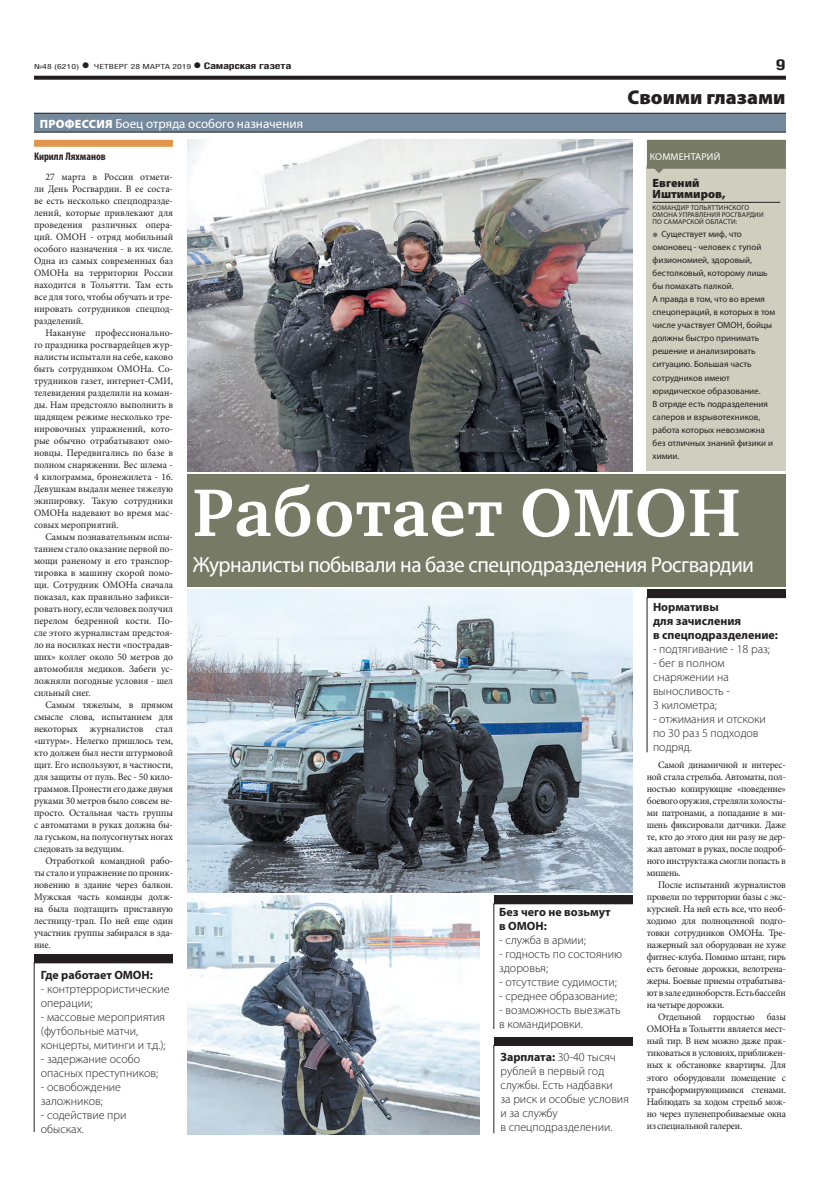
<style>
.page{position:relative;width:820px;height:1191px;background:#fff}
.page>*{position:absolute;margin:0;border:0;box-sizing:border-box;transform-origin:0 0}
.t1{font:700 69px "Charter C";letter-spacing:.01em;color:#fff}
.t2{font:22px "Myriad Pro";letter-spacing:-.025em;color:#fff}
.t3{font:900 20px "Myriad Pro";color:#231f20}
.t4{font:700 15px "Helios Cond";color:#231f20;scale:1.4 1}
.t5{font:13px "Myriad Pro";color:#fff}
.t6{font:300 12px/14px "Myriad Pro";color:#231f20}
.t7{font:700 12px/14px "Myriad Pro";color:#231f20}
.t8{font:900 12px/11px "Myriad Pro";color:#231f20}
.t9{font:700 condensed 11px "Myriad Pro";color:#231f20}
.t10{font:10px/12px "Minion Pro";letter-spacing:-.01em;color:#231f20;text-align:justify}
.t11{font:10px "Myriad Pro";letter-spacing:.02em;color:#fff}
.t12{font:9px/13px "Myriad Pro";color:#231f20}
.t13{font:700 9px "Helios Cond";letter-spacing:-.02em;color:#231f20;scale:1.4 1}
.t14{font:7px/7px "Myriad Pro";letter-spacing:.02em;color:#231f20}
.t15{font:7px "Helios Cond";color:#231f20;scale:1.4 1}
.s1{font-weight:700;font-size:16px}
.s2{font-size:16px}
.s3{font-weight:900;font-size:12px}
.s4{font-weight:900;font-size:16px;color:#6c6d70}
.s5{font-weight:700}
</style>
<div class="page">
<svg style="left:34px;top:76px;width:751px;height:4px;background:#322f2f"></svg>
<div style="left:34px;top:113px;width:751px;height:19px;background:#75899d"></div>
<hr style="left:34px;top:113px;width:751px;height:1px;background:#231f20">
<hr style="left:34px;top:132px;width:751px;height:1px;background:#231f20">
<div style="left:34px;top:140px;width:139px;height:7px;background:#e0974d"></div>
<div style="left:187px;top:474px;width:598px;height:112px;background:#777a65"></div>
<svg style="left:493px;top:904px;width:139px;height:125px"></svg>
<div style="left:493px;top:895px;width:139px;height:9px;background:#231f20"></div>
<svg style="left:646px;top:597px;width:139px;height:155px"></svg>
<div style="left:646px;top:589px;width:139px;height:8px;background:#231f20"></div>
<svg style="left:493px;top:1045px;width:139px;height:88px"></svg>
<div style="left:493px;top:1036px;width:139px;height:9px;background:#231f20"></div>
<svg style="left:34px;top:963px;width:139px;height:169px"></svg>
<div style="left:34px;top:954px;width:139px;height:9px;background:#231f20"></div>
<div style="left:646px;top:165px;width:139px;height:306px;background:#d0cfbf"></div>
<hr style="left:652px;top:202px;width:128px;height:1px;background:#231f20">
<svg style="left:646px;top:140px;width:139px;height:33px;background:#828571"></svg>
<img style="left:187px;top:140px;width:445px;height:331px">
<img style="left:187px;top:589px;width:445px;height:303px">
<img style="left:187px;top:895px;width:292px;height:239px">
<p class="t15" style="left:34px;top:63px;width:114px">№48 (6210) <span class="s1">•</span> ЧЕТВЕРГ 28 МАРТА 2019</p>
<p class="t13" style="left:193px;top:61px;width:72px"><span class="s2">•</span> Самарская газета</p>
<h3 class="t4" style="left:775px;top:55px;width:9px">9</h3>
<h3 class="t5" style="left:40px;top:115px;width:265px"><span class="s3">ПРОФЕССИЯ</span> Боец отряда особого назначения</h3>
<h3 class="t3" style="left:627px;top:85px;width:160px">Своими глазами</h3>
<p class="t9" style="left:34px;top:150px;width:73px">Кирилл Ляхманов</p>
<p class="t10" style="left:34px;top:171px;width:140px;text-indent:11px">27 марта в России отмети&shy;ли День Росгвардии. В ее соста&shy;ве есть несколько спецподразде&shy;лений, которые привлекают для проведения различных опера&shy;ций. ОМОН - отряд мобильный особого назначения - в их числе.<br>Одна из самых современных баз ОМОНа на территории России находится в Тольятти. Там есть все для того, чтобы обучать и тре&shy;нировать сотрудников спецпод&shy;разделений.</p>
<p class="t10" style="left:34px;top:327px;width:140px;text-indent:11px">Накануне профессионально&shy;го праздника росгвардейцев жур&shy;налисты испытали на себе, каково быть сотрудником ОМОНа. Со&shy;трудников газет, интернет-СМИ, телевидения разделили на коман&shy;ды. Нам предстояло выполнить в щадящем режиме несколько тре&shy;нировочных упражнений, кото&shy;рые обычно отрабатывают омо&shy;новцы. Передвигались по базе в полном снаряжении. Вес шлема - 4 килограмма, бронежилета - 16.<br>Девушкам выдали менее тяжелую экипировку. Такую сотрудники ОМОНа надевают во время мас&shy;совых мероприятий.</p>
<p class="t10" style="left:34px;top:531px;width:140px;text-indent:11px">Самым познавательным испы&shy;танием стало оказание первой по&shy;мощи раненому и его транспор&shy;тировка в машину скорой помо&shy;щи. Сотрудник ОМОНа сначала показал, как правильно зафикси&shy;ровать ногу, если человек получил перелом бедренной кости. По&shy;сле этого журналистам предстоя&shy;ло на носилках нести «пострадав&shy;ших» коллег около 50 метров до автомобиля медиков. Забеги ус&shy;ложняли погодные условия - шел сильный снег.</p>
<p class="t10" style="left:34px;top:699px;width:140px;text-indent:11px">Самым тяжелым, в прямом смысле слова, испытанием для некоторых журналистов стал «штурм». Нелегко пришлось тем, кто должен был нести штурмовой щит. Его используют, в частности, для защиты от пуль. Вес - 50 кило&shy;граммов. Пронести его даже двумя руками 30 метров было совсем не&shy;просто. Остальная часть группы с автоматами в руках должна бы&shy;ла гуськом, на полусогнутых ногах следовать за ведущим.</p>
<p class="t10" style="left:34px;top:855px;width:140px;text-indent:11px">Отработкой командной рабо&shy;ты стало и упражнение по проник&shy;новению в здание через балкон.<br>Мужская часть команды долж&shy;на была подтащить приставную лестницу-трап. По ней еще один участник группы забирался в зда&shy;ние.</p>
<p class="t7" style="left:41px;top:967px;width:114px">Где работает ОМОН:</p>
<p class="t6" style="left:41px;top:981px;width:130px">- контртеррористические операции;</p>
<p class="t6" style="left:41px;top:1009px;width:126px">- массовые мероприятия (футбольные матчи, концерты, митинги и т.д.);</p>
<p class="t6" style="left:41px;top:1051px;width:119px">- задержание особо опасных преступников;</p>
<p class="t6" style="left:41px;top:1079px;width:82px">- освобождение заложников;</p>
<p class="t6" style="left:41px;top:1107px;width:87px">- содействие при обысках.</p>
<p class="t11" style="left:649px;top:151px;width:72px">КОММЕНТАРИЙ</p>
<p class="t8" style="left:652px;top:177px;width:74px">Евгений<br>Иштимиров,</p>
<p class="t14" style="left:652px;top:204px;width:112px">КОМАНДИР ТОЛЬЯТТИНСКОГО<br>ОМОНА УПРАВЛЕНИЯ РОСГВАРДИИ<br>ПО САМАРСКОЙ ОБЛАСТИ:</p>
<p class="t12" style="left:652px;top:228px;width:124px"><span class="s4">•</span> Существует миф, что омоновец - человек с тупой физиономией, здоровый, бестолковый, которому лишь бы помахать палкой.<br>А правда в том, что во время спецопераций, в которых в том числе участвует ОМОН, бойцы должны быстро принимать решение и анализировать ситуацию. Большая часть сотрудников имеют юридическое образование.<br>В отряде есть подразделения саперов и взрывотехников, работа которых невозможна без отличных знаний физики и химии.</p>
<h1 class="t1" style="left:193px;top:475px;width:549px">Работает ОМОН</h1>
<h2 class="t2" style="left:193px;top:551px;width:562px">Журналисты побывали на базе спецподразделения Росгвардии</h2>
<p class="t7" style="left:499px;top:904px;width:113px">Без чего не возьмут в ОМОН:</p>
<p class="t6" style="left:499px;top:933px;width:88px">- служба в армии;</p>
<p class="t6" style="left:499px;top:947px;width:124px">- годность по состоянию здоровья;</p>
<p class="t6" style="left:499px;top:975px;width:119px">- отсутствие судимости;</p>
<p class="t6" style="left:499px;top:989px;width:119px">- среднее образование;</p>
<p class="t6" style="left:499px;top:1003px;width:123px">- возможность выезжать в командировки.</p>
<p class="t6" style="left:500px;top:1050px;width:130px"><span class="s5">Зарплата:</span> 30-40 тысяч рублей в первый год службы. Есть надбавки<br>за риск и особые условия и за службу<br>в спецподразделении.</p>
<p class="t7" style="left:652px;top:599px;width:126px">Нормативы<br>для зачисления<br>в спецподразделение:</p>
<p class="t6" style="left:652px;top:642px;width:118px">- подтягивание - 18 раз;</p>
<p class="t6" style="left:652px;top:656px;width:79px">- бег в полном снаряжении на выносливость -<br>3 километра;</p>
<p class="t6" style="left:652px;top:712px;width:114px">- отжимания и отскоки по 30 раз 5 подходов подряд.</p>
<p class="t10" style="left:646px;top:759px;width:140px;text-indent:11px">Самой динамичной и интерес&shy;ной стала стрельба. Автоматы, пол&shy;ностью копирующие «поведение» боевого оружия, стреляли холосты&shy;ми патронами, а попадание в ми&shy;шень фиксировали датчики. Даже те, кто до этого дня ни разу не дер&shy;жал автомат в руках, после подроб&shy;ного инструктажа смогли попасть в мишень.</p>
<p class="t10" style="left:646px;top:879px;width:140px;text-indent:11px">После испытаний журналистов провели по территории базы с экс&shy;курсией. На ней есть все, что необ&shy;ходимо для полноценной подго&shy;товки сотрудников ОМОНа. Тре&shy;нажерный зал оборудован не хуже фитнес-клуба. Помимо штанг, гирь есть беговые дорожки, велотрена&shy;жеры. Боевые приемы отрабатыва&shy;ют в зале единоборств. Есть бассейн на четыре дорожки.</p>
<p class="t10" style="left:646px;top:1011px;width:140px;text-indent:11px">Отдельной гордостью базы ОМОНа в Тольятти является мест&shy;ный тир. В нем можно даже прак&shy;тиковаться в условиях, приближен&shy;ных к обстановке квартиры. Для этого оборудовали помещение с трансформирующимися стенами.<br>Наблюдать за ходом стрельб мож&shy;но через пуленепробиваемые окна из специальной галереи.</p>
</div>
